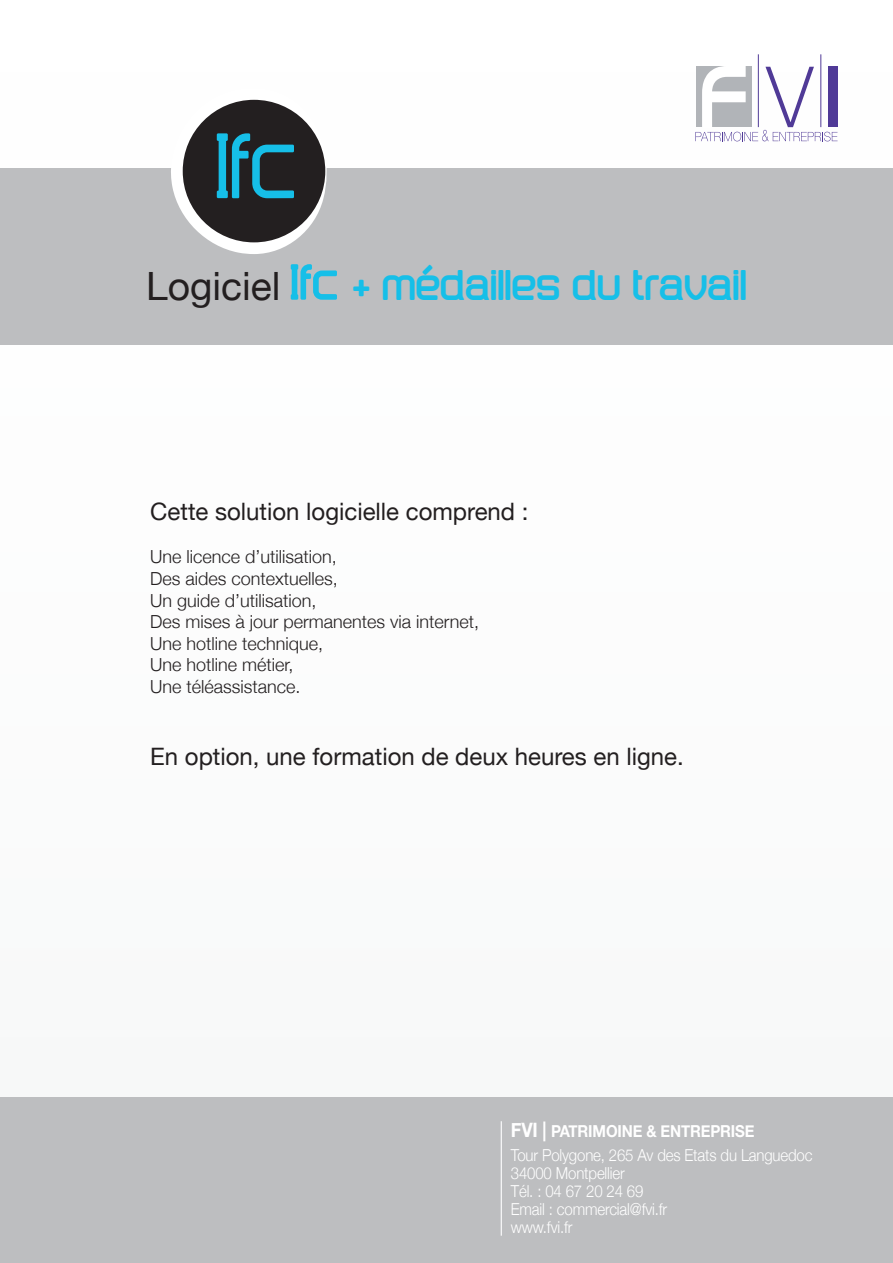
<style>
.page{position:relative;width:893px;height:1263px;background:#fff}
.page>*{position:absolute;margin:0;border:0;box-sizing:border-box;transform-origin:0 0}
.t1{font:103.95px "Distilla";color:#16bfe8}
.t2{font:700 48px "Distilla";color:#16bfe8}
.t3{font:24px "Helvetica Neue";color:#231f20}
.t4{font:300 18px/21.6px "Helvetica Neue";color:#231f20}
.t5{font:300 16.5px/18px "Helvetica Neue";letter-spacing:-.01em;color:#fff;scale:.91 1}
.s1{font-family:"Helvetica Neue";font-weight:400;font-size:39px;color:#231f20}
.s2{font-size:57px}
.s3{font-weight:700;font-size:19.8px}
.s4{font-weight:700}
</style>
<div class="page">
<div style="left:0;top:1097px;width:893px;height:166px;background:#bdbec0"></div>
<hr style="left:501px;top:1121px;width:1px;height:115px;background:#fff">
<div style="left:0;top:168px;width:893px;height:176px;background:#bdbec0"></div>
<svg style="left:171px;top:99px;width:156px;height:155px"></svg>
<hr style="left:758px;top:54px;width:1px;height:73px;background:#503a97">
<hr style="left:821px;top:54px;width:1px;height:73px;background:#503a97">
<div style="left:828px;top:67px;width:10px;height:60px;background:#503a97"></div>
<svg style="left:695px;top:66px;width:142px;height:75px"></svg>
<div style="left:183px;top:100px;width:142px;height:142px;background:#231f20;border-radius:50%"></div>
<h1 class="t1" style="left:215px;top:107px;width:83px">Ifc</h1>
<h2 class="t2" style="left:146px;top:258px;width:602px"><span class="s1">Logiciel</span> <span class="s2">Ifc</span> + médailles du travail</h2>
<h3 class="t3" style="left:150px;top:497px;width:380px">Cette solution logicielle comprend :</h3>
<p class="t4" style="left:150px;top:546px;width:331px">Une licence d’utilisation,<br>Des aides contextuelles,<br>Un guide d’utilisation,<br>Des mises à jour permanentes via internet,<br>Une hotline technique,<br>Une hotline métier,<br>Une téléassistance.</p>
<h3 class="t3" style="left:150px;top:742px;width:535px">En option, une formation de deux heures en ligne.</h3>
<p class="t5" style="left:511px;top:1119px;width:333px;line-height:24px"><span class="s3">FVI |</span> <span class="s4">PATRIMOINE &amp; ENTREPRISE<br></span>Tour Polygone, 265 Av des Etats du Languedoc</p>
<p class="t5" style="left:511px;top:1164px;width:173px">34000 Montpellier<br>Tél. : 04 67 20 24 69<br>Email : commercial@fvi.fr www.fvi.fr</p>
</div>
